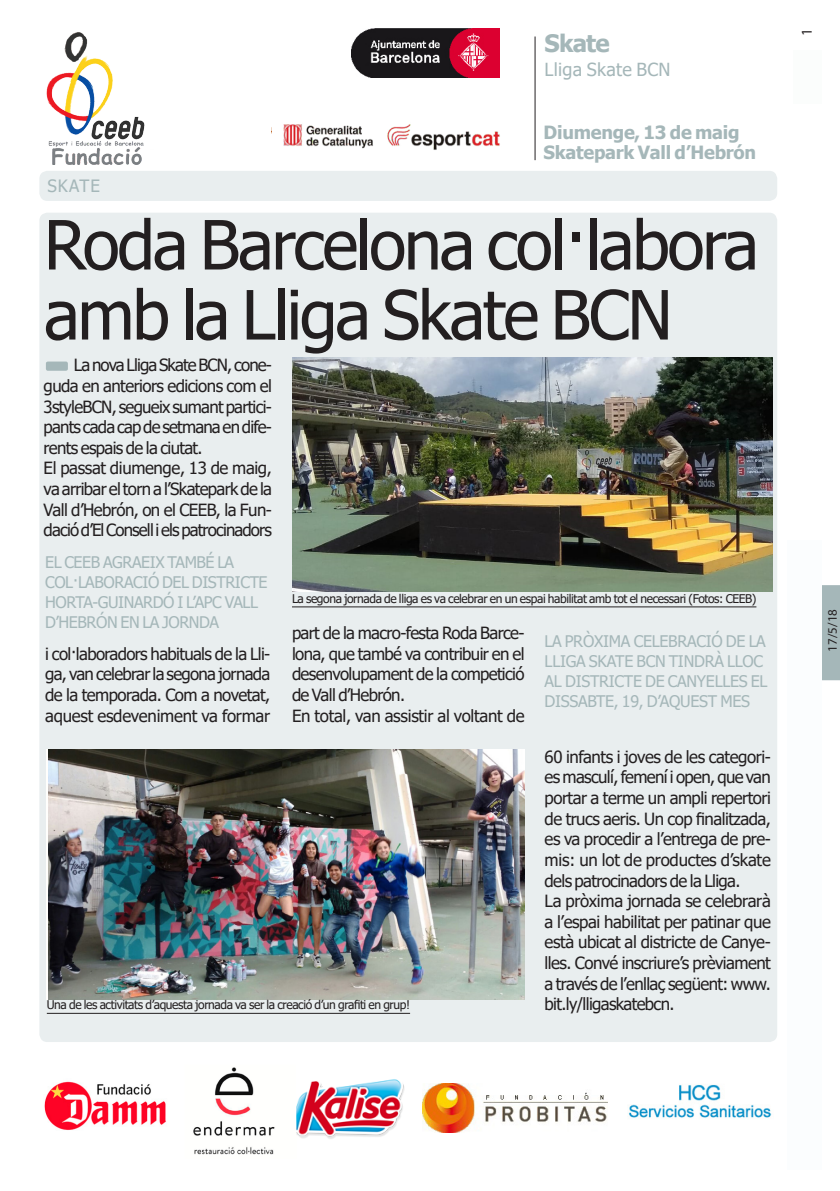
<style>
.page{position:relative;width:840px;height:1191px;background:#fff}
.page>*{position:absolute;margin:0;border:0;box-sizing:border-box;transform-origin:0 0}
.totc_TITULAR-noti-31{font:68px/70px "Tahoma";letter-spacing:-.035em;color:#231f20}
.t1{font:700 24px "Tahoma";letter-spacing:-.035em;color:#a5b7b9}
.t2{font:700 18.2px "Tahoma";letter-spacing:-.015em;color:#a5b7b9}
.t3{font:18px "Tahoma";letter-spacing:.015em;color:#a5b7b9}
.totc_EPÍGRAF{font:17px "Tahoma";letter-spacing:.065em;color:#a5b7b9}
.totc_TEXT_BASE{font:16.8px/20.6px "Tahoma";letter-spacing:-.04em;color:#231f20;text-align:justify}
.totc_TEXT_BASE-2{font:16.8px "Tahoma";letter-spacing:-.015em;color:#231f20}
.totc_EPÍGRAF-2{font:16px/20px "Tahoma";letter-spacing:-.025em;color:#a5b7b9}
.t4{font:15px "Myriad Pro";color:#231f20}
.totc_FRASE_noti-càrr{font:13px "Myriad Pro";color:#231f20}
.totc_PEU_FOTO{font:12px "Tahoma";letter-spacing:-.035em;color:#231f20}
</style>
<div class="page">
<div style="left:822px;top:585px;width:17px;height:95px;background:#a5b7b9"></div>
<img style="left:44px;top:1081px;width:122px;height:49px">
<div style="left:39px;top:213px;width:737px;height:829px;background:#e9eeef;border-radius:8px"></div>
<div style="left:39px;top:171px;width:737px;height:30px;background:#e9eeef;border-radius:8px"></div>
<img style="left:292px;top:357px;width:480px;height:234px">
<hr style="left:292px;top:606px;width:464px;height:1px;background:#231f20">
<hr style="left:534px;top:37px;width:1px;height:123px;background:#231f20">
<div style="left:787px;top:540px;width:34px;height:629px;background:#fbfdfe"></div>
<div style="left:793px;top:50px;width:28px;height:54px;background:#fbfdfc"></div>
<img style="left:351px;top:28px;width:148px;height:50px">
<img style="left:628px;top:1084px;width:144px;height:34px">
<img style="left:283px;top:124px;width:217px;height:26px">
<img style="left:46px;top:32px;width:99px;height:133px">
<div style="left:46px;top:361px;width:22px;height:10px;background:#a5b7b9;border-radius:2px"></div>
<img style="left:297px;top:1079px;width:107px;height:60px">
<img style="left:193px;top:1067px;width:104px;height:88px">
<img style="left:422px;top:1083px;width:184px;height:49px">
<img style="left:49px;top:749px;width:475px;height:250px">
<hr style="left:47px;top:1013px;width:363px;height:1px;background:#231f20">
<p class="t1" style="left:544px;top:27px;width:66px">Skate</p>
<p class="t3" style="left:544px;top:58px;width:127px">Lliga Skate BCN</p>
<p class="totc_EPÍGRAF" style="left:47px;top:174px;width:54px">SKATE</p>
<p class="t2" style="left:543px;top:119px;width:197px">Diumenge, 13 de maig</p>
<p class="t2" style="left:543px;top:140px;width:214px">Skatepark Vall d’Hebrón</p>
<p class="totc_TITULAR-noti-31" style="left:44px;top:213px;width:716px">Roda Barcelona col·labora amb la Lliga Skate BCN</p>
<p class="totc_TEXT_BASE" style="left:44px;top:356px;width:230px;text-indent:30px">La nova Lliga Skate BCN, cone&shy;guda en anteriors edicions com el 3styleBCN, segueix sumant partici&shy;pants cada cap de setmana en dife&shy;rents espais de la ciutat.</p>
<p class="totc_TEXT_BASE" style="left:44px;top:459px;width:230px">El passat diumenge, 13 de maig, va arribar el torn a l’Skatepark de la Vall d’Hebrón, on el CEEB, la Fun&shy;dació d’El Consell i els patrocinadors</p>
<p class="totc_EPÍGRAF-2" style="left:45px;top:553px;width:224px">EL CEEB AGRAEIX TAMBÉ LA<br>COL·LABORACIÓ DEL DISTRICTE<br>HORTA-GUINARDÓ I L’APC VALL<br>D’HEBRÓN EN LA JORNDA</p>
<p class="totc_TEXT_BASE" style="left:45px;top:644px;width:226px">i col·laboradors habituals de la Lli&shy;ga, van celebrar la segona jornada de la temporada. Com a novetat, aquest esdeveniment va formar</p>
<p class="totc_PEU_FOTO" style="left:292px;top:590px;width:465px">La segona jornada de lliga es va celebrar en un espai habilitat amb tot el necessari (Fotos: CEEB)</p>
<p class="totc_TEXT_BASE" style="left:292px;top:624px;width:234px">part de la macro-festa Roda Barce&shy;lona, que també va contribuir en el desenvolupament de la competició de Vall d’Hebrón.</p>
<p class="totc_TEXT_BASE-2" style="left:292px;top:704px;width:234px">En total, van assistir al voltant de</p>
<p class="totc_EPÍGRAF-2" style="left:544px;top:632px;width:224px">LA PRÒXIMA CELEBRACIÓ DE LA<br>LLIGA SKATE BCN TINDRÀ LLOC<br>AL DISTRICTE DE CANYELLES EL<br>DISSABTE, 19, D’AQUEST MES</p>
<p class="totc_PEU_FOTO" style="left:47px;top:997px;width:364px">Una de les activitats d’aquesta jornada va ser la creació d’un grafiti en grup!</p>
<p class="totc_TEXT_BASE" style="left:544px;top:747px;width:228px">60 infants i joves de les categori&shy;es masculí, femení i open, que van portar a terme un ampli repertori de trucs aeris. Un cop finalitzada, es va procedir a l’entrega de pre&shy;mis: un lot de productes d’skate dels patrocinadors de la Lliga.</p>
<p class="totc_TEXT_BASE" style="left:544px;top:891px;width:228px">La pròxima jornada se celebrarà a l’espai habilitat per patinar que està ubicat al districte de Canye&shy;lles. Convé inscriure’s prèviament a través de l’enllaç següent: www. bit.ly/lligaskatebcn.</p>
<p class="t4" style="left:797px;top:36px;width:9px;rotate:-90deg">1</p>
<p class="totc_FRASE_noti-càrr" style="left:824px;top:652px;width:44px;rotate:-90deg">17/5/18</p>
</div>
